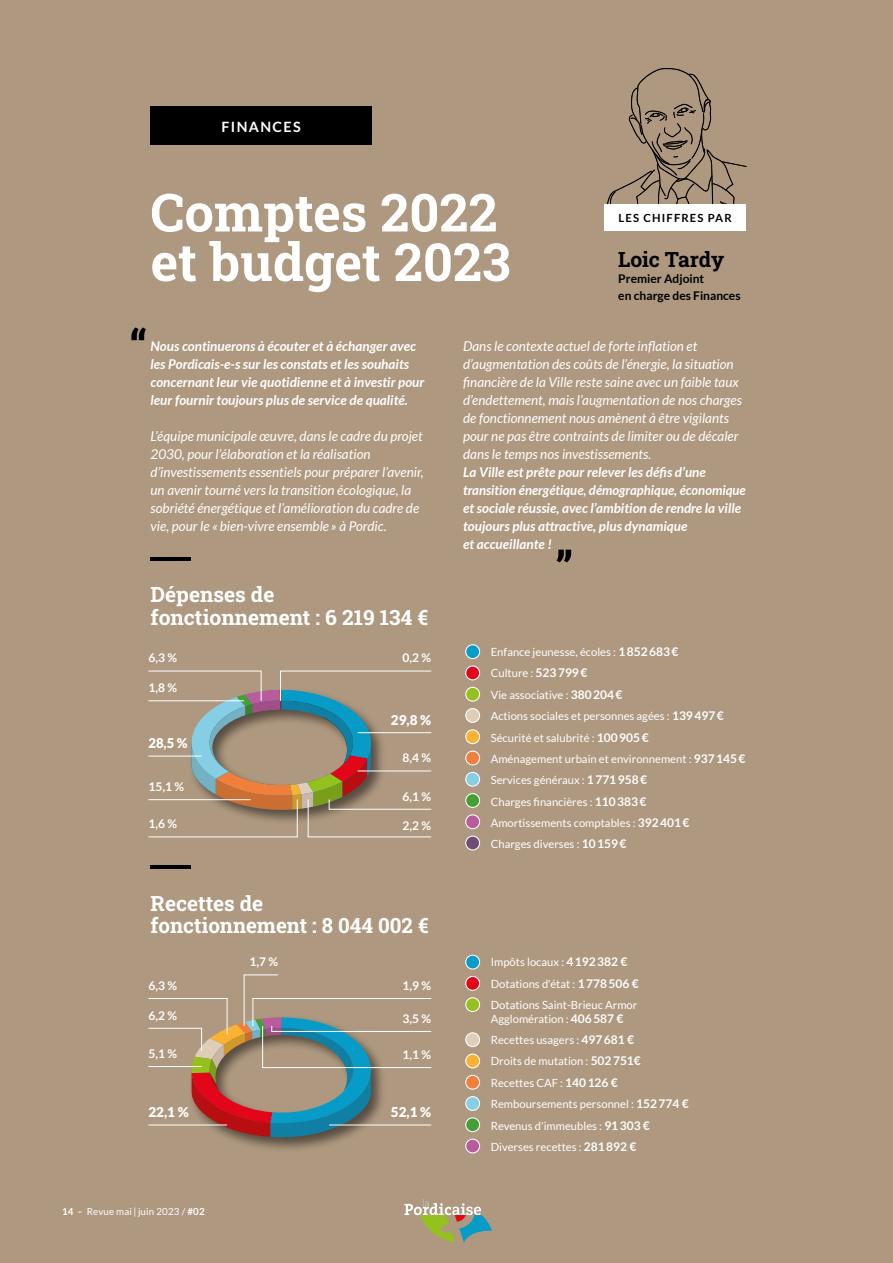
<style>
.page{position:relative;width:893px;height:1263px;background:#ae987f}
.page>*{position:absolute;margin:0;border:0;box-sizing:border-box;transform-origin:0 0}
.t1{font:52.5px/49.5px "Roboto Slab";color:#fff}
.t2{font:21px/22.5px "Roboto Slab";color:#fff}
.t3{font:21px "Roboto Slab";letter-spacing:-.005em;color:#000}
.t4{font:700 14.25px "Lato";letter-spacing:.1em;color:#fff}
.t5{font:italic 13.5px/18px "Lato";color:#fff}
.t6{font:italic 700 13.5px/18px "Lato";color:#fff}
.t7{font:900 13.5px "Lato";color:#fff}
.t8{font:700 12px "Lato";color:#fff}
.t9{font:700 12px/16.5px "Lato";color:#000}
.t10{font:11.25px/21.3px "Lato";color:#fff}
.t11{font:700 11.25px "Lato";letter-spacing:.1em;color:#000}
.t12{font:9.75px "Lato";letter-spacing:.015em;color:#fff}
.s1{font-weight:700}
.s2{font-weight:700;font-size:12px}
</style>
<div class="page">
<svg style="left:607px;top:68px;width:140px;height:136px"></svg>
<div style="left:151px;top:106px;width:221px;height:39px;background:#000"></div>
<svg style="left:465px;top:644px;width:15px;height:15px"></svg>
<svg style="left:465px;top:665px;width:15px;height:15px"></svg>
<svg style="left:465px;top:687px;width:15px;height:15px"></svg>
<svg style="left:465px;top:708px;width:15px;height:15px"></svg>
<svg style="left:465px;top:729px;width:15px;height:15px"></svg>
<svg style="left:465px;top:750px;width:15px;height:15px"></svg>
<svg style="left:465px;top:772px;width:15px;height:15px"></svg>
<svg style="left:465px;top:793px;width:15px;height:15px"></svg>
<svg style="left:465px;top:814px;width:15px;height:15px"></svg>
<svg style="left:465px;top:836px;width:15px;height:14px"></svg>
<div style="left:466px;top:645px;width:13px;height:13px;background:#069cc7;border-radius:50%"></div>
<div style="left:466px;top:666px;width:13px;height:13px;background:#e3051a;border-radius:50%"></div>
<div style="left:466px;top:688px;width:13px;height:13px;background:#95c11f;border-radius:50%"></div>
<div style="left:466px;top:709px;width:13px;height:13px;background:#dfcdb7;border-radius:50%"></div>
<div style="left:466px;top:730px;width:13px;height:13px;background:#f9b234;border-radius:50%"></div>
<div style="left:466px;top:752px;width:13px;height:12px;background:#f07f3c;border-radius:50%"></div>
<div style="left:466px;top:773px;width:13px;height:13px;background:#85cee4;border-radius:50%"></div>
<div style="left:466px;top:794px;width:13px;height:13px;background:#449f36;border-radius:50%"></div>
<div style="left:466px;top:815px;width:13px;height:13px;background:#ba5b9e;border-radius:50%"></div>
<div style="left:466px;top:837px;width:13px;height:12px;background:#6e4d76;border-radius:50%"></div>
<svg style="left:148px;top:670px;width:284px;height:167px"></svg>
<div style="left:189px;top:1015px;width:198px;height:138px;background:#000;opacity:.5"></div>
<svg style="left:148px;top:974px;width:284px;height:163px"></svg>
<svg style="left:465px;top:955px;width:15px;height:14px"></svg>
<svg style="left:465px;top:976px;width:15px;height:15px"></svg>
<svg style="left:465px;top:997px;width:15px;height:15px"></svg>
<div style="left:466px;top:956px;width:13px;height:12px;background:#069cc7;border-radius:50%"></div>
<div style="left:466px;top:977px;width:13px;height:13px;background:#e3051a;border-radius:50%"></div>
<div style="left:466px;top:998px;width:13px;height:13px;background:#95c11f;border-radius:50%"></div>
<svg style="left:465px;top:1032px;width:15px;height:15px"></svg>
<svg style="left:465px;top:1053px;width:15px;height:15px"></svg>
<svg style="left:465px;top:1075px;width:15px;height:15px"></svg>
<svg style="left:465px;top:1096px;width:15px;height:15px"></svg>
<svg style="left:465px;top:1117px;width:15px;height:15px"></svg>
<svg style="left:465px;top:1138px;width:15px;height:15px"></svg>
<div style="left:466px;top:1033px;width:13px;height:13px;background:#dfcdb7;border-radius:50%"></div>
<div style="left:466px;top:1054px;width:13px;height:13px;background:#f9b234;border-radius:50%"></div>
<div style="left:466px;top:1076px;width:13px;height:13px;background:#f07f3c;border-radius:50%"></div>
<div style="left:466px;top:1097px;width:13px;height:13px;background:#85cee4;border-radius:50%"></div>
<div style="left:466px;top:1118px;width:13px;height:13px;background:#449f36;border-radius:50%"></div>
<div style="left:466px;top:1140px;width:13px;height:12px;background:#ba5b9e;border-radius:50%"></div>
<hr style="left:151px;top:557px;width:40px;height:3px;background:#000">
<hr style="left:151px;top:865px;width:40px;height:4px;background:#000">
<svg style="left:557px;top:550px;width:14px;height:12px"></svg>
<svg style="left:131px;top:327px;width:15px;height:13px"></svg>
<div style="left:604px;top:204px;width:142px;height:28px;background:#fff"></div>
<svg style="left:404px;top:1199px;width:88px;height:44px"></svg>
<p class="t4" style="left:221px;top:118px;width:81px">FINANCES</p>
<h1 class="t1" style="left:151px;top:186px;width:361px">Comptes 2022 et budget 2023</h1>
<p class="t11" style="left:619px;top:212px;width:115px">LES CHIFFRES PAR</p>
<h2 class="t3" style="left:618px;top:244px;width:107px">Loic Tardy</h2>
<p class="t9" style="left:618px;top:270px;width:124px">Premier Adjoint<br>en charge des Finances</p>
<p class="t6" style="left:151px;top:337px;width:275px">Nous continuerons à écouter et à échanger avec les Pordicais-e-s sur les constats et les souhaits concernant leur vie quotidienne et à investir pour leur fournir toujours plus de service de qualité.</p>
<p class="t5" style="left:151px;top:428px;width:275px">L’équipe municipale œuvre, dans le cadre du projet 2030, pour l’élaboration et la réalisation d’investissements essentiels pour préparer l’avenir, un avenir tourné vers la transition écologique, la sobriété énergétique et l’amélioration du cadre de vie, pour le «bien-vivre ensemble » à Pordic.</p>
<h2 class="t2" style="left:151px;top:583px;width:279px">Dépenses de fonctionnement : 6 219 134 €</h2>
<p class="t8" style="left:148px;top:651px;width:30px">6,3 %</p>
<p class="t8" style="left:403px;top:651px;width:30px">0,2 %</p>
<p class="t8" style="left:148px;top:681px;width:30px">1,8 %</p>
<p class="t7" style="left:148px;top:735px;width:41px">28,5 %</p>
<p class="t8" style="left:148px;top:780px;width:37px">15,1 %</p>
<p class="t8" style="left:148px;top:817px;width:30px">1,6 %</p>
<p class="t7" style="left:391px;top:712px;width:42px">29,8 %</p>
<p class="t8" style="left:403px;top:751px;width:30px">8,4 %</p>
<p class="t8" style="left:403px;top:789px;width:30px">6,1 %</p>
<p class="t8" style="left:403px;top:819px;width:30px">2,2 %</p>
<h2 class="t2" style="left:151px;top:891px;width:280px">Recettes de<br>fonctionnement : 8 044 002 €</h2>
<p class="t8" style="left:250px;top:955px;width:30px">1,7 %</p>
<p class="t8" style="left:148px;top:978px;width:30px">6,3 %</p>
<p class="t8" style="left:403px;top:978px;width:30px">1,9 %</p>
<p class="t8" style="left:148px;top:1008px;width:30px">6,2 %</p>
<p class="t8" style="left:148px;top:1047px;width:30px">5,1 %</p>
<p class="t8" style="left:403px;top:1011px;width:30px">3,5 %</p>
<p class="t8" style="left:403px;top:1048px;width:30px">1,1 %</p>
<p class="t7" style="left:148px;top:1104px;width:42px">22,1 %</p>
<p class="t7" style="left:391px;top:1104px;width:42px">52,1 %</p>
<p class="t12" style="left:62px;top:1206px;width:144px"><span class="s1">14</span> -- Revue mai | juin 2023 / <span class="s1">#02</span></p>
<p class="t5" style="left:463px;top:338px;width:280px">Dans le contexte actuel de forte inflation et d’augmentation des coûts de l’énergie, la situation financière de la Ville reste saine avec un faible taux d’endettement, mais l’augmentation de nos charges de fonctionnement nous amènent à être vigilants pour ne pas être contraints de limiter ou de décaler dans le temps nos investissements.</p>
<p class="t6" style="left:463px;top:463px;width:284px">La Ville est prête pour relever les défis d’une transition énergétique, démographique, économique et sociale réussie, avec l’ambition de rendre la ville toujours plus attractive, plus dynamique<br>et accueillante !</p>
<p class="t10" style="left:491px;top:641px;width:256px">Enfance jeunesse, écoles : <span class="s2">1852683€<br></span>Culture : <span class="s2">523799€<br></span>Vie associative : <span class="s2">380204€<br></span>Actions sociales et personnes agées : <span class="s2">139497€<br></span>Sécurité et salubrité : <span class="s2">100905€<br></span>Aménagement urbain et environnement : <span class="s2">937145€<br></span>Services généraux : <span class="s2">1771958€<br></span>Charges financières : <span class="s2">110383€<br></span>Amortissements comptables : <span class="s2">392401€<br></span>Charges diverses : <span class="s2">10159€</span></p>
<p class="t10" style="left:491px;top:952px;width:149px">Impôts locaux : <span class="s2">4192382 €<br></span>Dotations d'état : <span class="s2">1778506 €<br></span>Dotations Saint-Brieuc Armor</p>
<p class="t10" style="left:491px;top:1008px;width:199px">Agglomération : <span class="s2">406587 €<br></span>Recettes usagers : <span class="s2">497681 €<br></span>Droits de mutation : <span class="s2">502751€<br></span>Recettes CAF : <span class="s2">140126 €<br></span>Remboursements personnel : <span class="s2">152774 €<br></span>Revenus d'immeubles : <span class="s2">91303 €<br></span>Diverses recettes : <span class="s2">281892 €</span></p>
</div>
